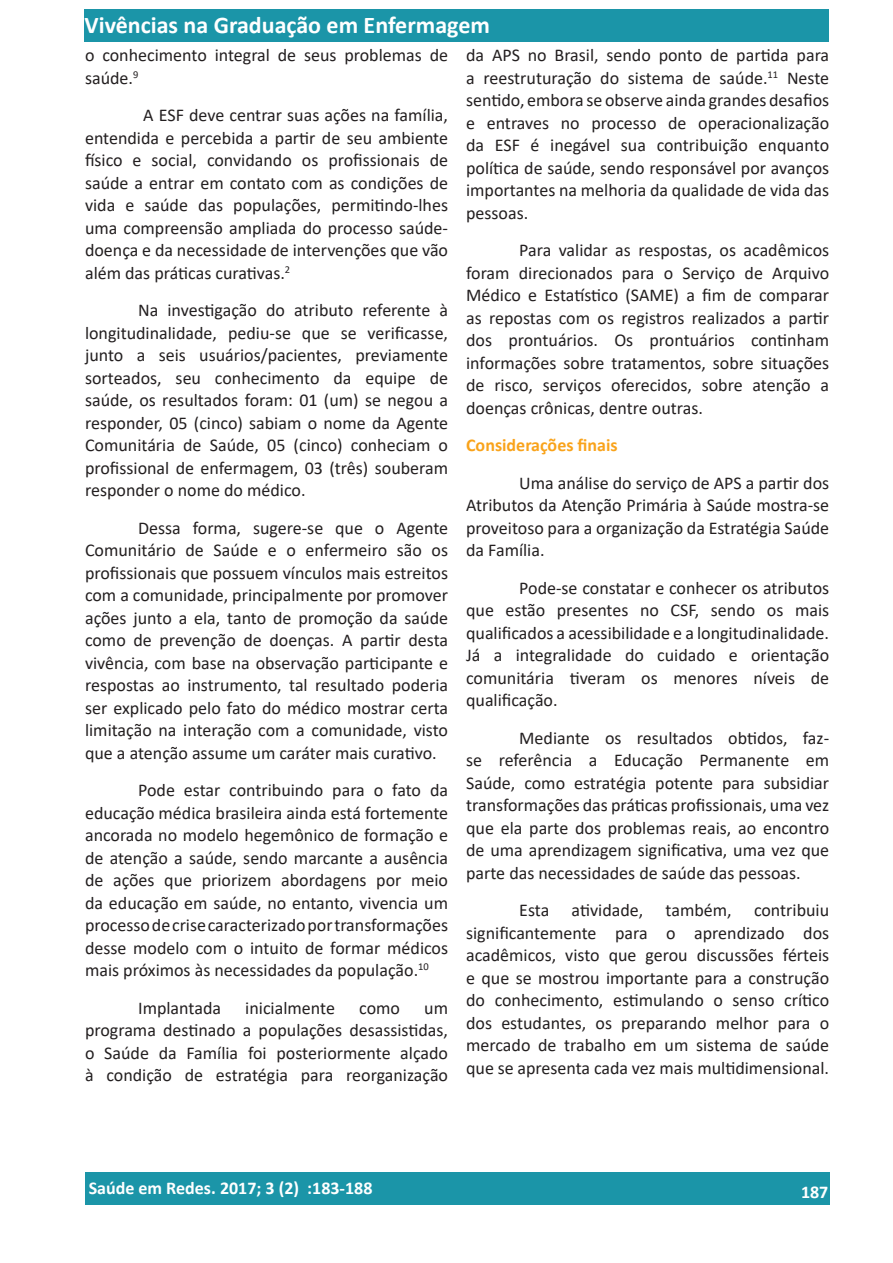
<style>
.page{position:relative;width:893px;height:1263px;background:#fff}
.page>*{position:absolute;margin:0;border:0;box-sizing:border-box;transform-origin:0 0}
.t1{font:700 24px "Calibri";color:#fff}
.t2{font:18px/22.5px "Calibri";color:#231f20;text-align:justify}
.t3{font:700 18px "Calibri";color:#fff}
.t4{font:700 18px "Calibri";color:#f9a31b}
</style>
<div class="page">
<div style="left:85px;top:1172px;width:744px;height:33px;background:#1b95a8"></div>
<div style="left:85px;top:9px;width:744px;height:33px;background:#1b95a8"></div>
<h1 class="t1" style="left:85px;top:8px;width:407px">Vivências na Graduação em Enfermagem</h1>
<p class="t2" style="left:85px;top:44px;width:365px">o conhecimento integral de seus problemas de saúde.<sup>9</sup></p>
<p class="t2" style="left:85px;top:104px;width:365px;text-indent:58px">A ESF deve centrar suas ações na família, entendida e percebida a partir de seu ambiente físico e social, convidando os profissionais de saúde a entrar em contato com as condições de vida e saúde das populações, permitindo-lhes uma compreensão ampliada do processo saúde&shy;doença e da necessidade de intervenções que vão além das práticas curativas.<sup>2</sup></p>
<p class="t2" style="left:85px;top:299px;width:365px;text-indent:53px">Na investigação do atributo referente à longitudinalidade, pediu-se que se verificasse, junto a seis usuários/pacientes, previamente sorteados, seu conhecimento da equipe de saúde, os resultados foram: 01 (um) se negou a responder, 05 (cinco) sabiam o nome da Agente Comunitária de Saúde, 05 (cinco) conheciam o profissional de enfermagem, 03 (três) souberam responder o nome do médico.</p>
<p class="t2" style="left:85px;top:516px;width:365px;text-indent:53px">Dessa forma, sugere-se que o Agente Comunitário de Saúde e o enfermeiro são os profissionais que possuem vínculos mais estreitos com a comunidade, principalmente por promover ações junto a ela, tanto de promoção da saúde como de prevenção de doenças. A partir desta vivência, com base na observação participante e respostas ao instrumento, tal resultado poderia ser explicado pelo fato do médico mostrar certa limitação na interação com a comunidade, visto que a atenção assume um caráter mais curativo.</p>
<p class="t2" style="left:85px;top:779px;width:365px;text-indent:53px">Pode estar contribuindo para o fato da educação médica brasileira ainda está fortemente ancorada no modelo hegemônico de formação e de atenção a saúde, sendo marcante a ausência de ações que priorizem abordagens por meio da educação em saúde, no entanto, vivencia um processo de crise caracterizado por transformações desse modelo com o intuito de formar médicos mais próximos às necessidades da população.<sup>10</sup></p>
<p class="t2" style="left:138px;top:996px;width:84px">Implantada</p>
<p class="t2" style="left:245px;top:996px;width:91px">inicialmente</p>
<p class="t2" style="left:359px;top:996px;width:42px">como</p>
<p class="t2" style="left:85px;top:996px;width:365px;text-indent:339px">um programa destinado a populações desassistidas, o Saúde da Família foi posteriormente alçado à condição de estratégia para reorganização</p>
<p class="t2" style="left:466px;top:44px;width:365px">da APS no Brasil, sendo ponto de partida para a reestruturação do sistema de saúde.<sup>11</sup> Neste sentido, embora se observe ainda grandes desafios e entraves no processo de operacionalização da ESF é inegável sua contribuição enquanto política de saúde, sendo responsável por avanços importantes na melhoria da qualidade de vida das pessoas.</p>
<p class="t2" style="left:466px;top:239px;width:365px;text-indent:53px">Para validar as respostas, os acadêmicos foram direcionados para o Serviço de Arquivo Médico e Estatístico (SAME) a fim de comparar as repostas com os registros realizados a partir dos prontuários. Os prontuários continham informações sobre tratamentos, sobre situações de risco, serviços oferecidos, sobre atenção a doenças crônicas, dentre outras.</p>
<p class="t4" style="left:466px;top:433px;width:153px">Considerações finais</p>
<p class="t2" style="left:466px;top:471px;width:365px;text-indent:53px">Uma análise do serviço de APS a partir dos Atributos da Atenção Primária à Saúde mostra-se proveitoso para a organização da Estratégia Saúde da Família.</p>
<p class="t2" style="left:466px;top:576px;width:365px;text-indent:53px">Pode-se constatar e conhecer os atributos que estão presentes no CSF, sendo os mais qualificados a acessibilidade e a longitudinalidade.<br>Já a integralidade do cuidado e orientação comunitária tiveram os menores níveis de qualificação.</p>
<p class="t2" style="left:466px;top:726px;width:365px;text-indent:53px">Mediante os resultados obtidos, faz&shy;se referência a Educação Permanente em Saúde, como estratégia potente para subsidiar transformações das práticas profissionais, uma vez que ela parte dos problemas reais, ao encontro de uma aprendizagem significativa, uma vez que parte das necessidades de saúde das pessoas.</p>
<p class="t2" style="left:466px;top:899px;width:365px;text-indent:53px">Esta atividade, também, contribuiu significantemente para o aprendizado dos acadêmicos, visto que gerou discussões férteis e que se mostrou importante para a construção do conhecimento, estimulando o senso crítico dos estudantes, os preparando melhor para o mercado de trabalho em um sistema de saúde que se apresenta cada vez mais multidimensional.</p>
<p class="t3" style="left:89px;top:1175px;width:285px">Saúde em Redes. 2017; 3 (2) :183-188</p>
<p class="t3" style="left:801px;top:1179px;width:29px">187</p>
</div>
